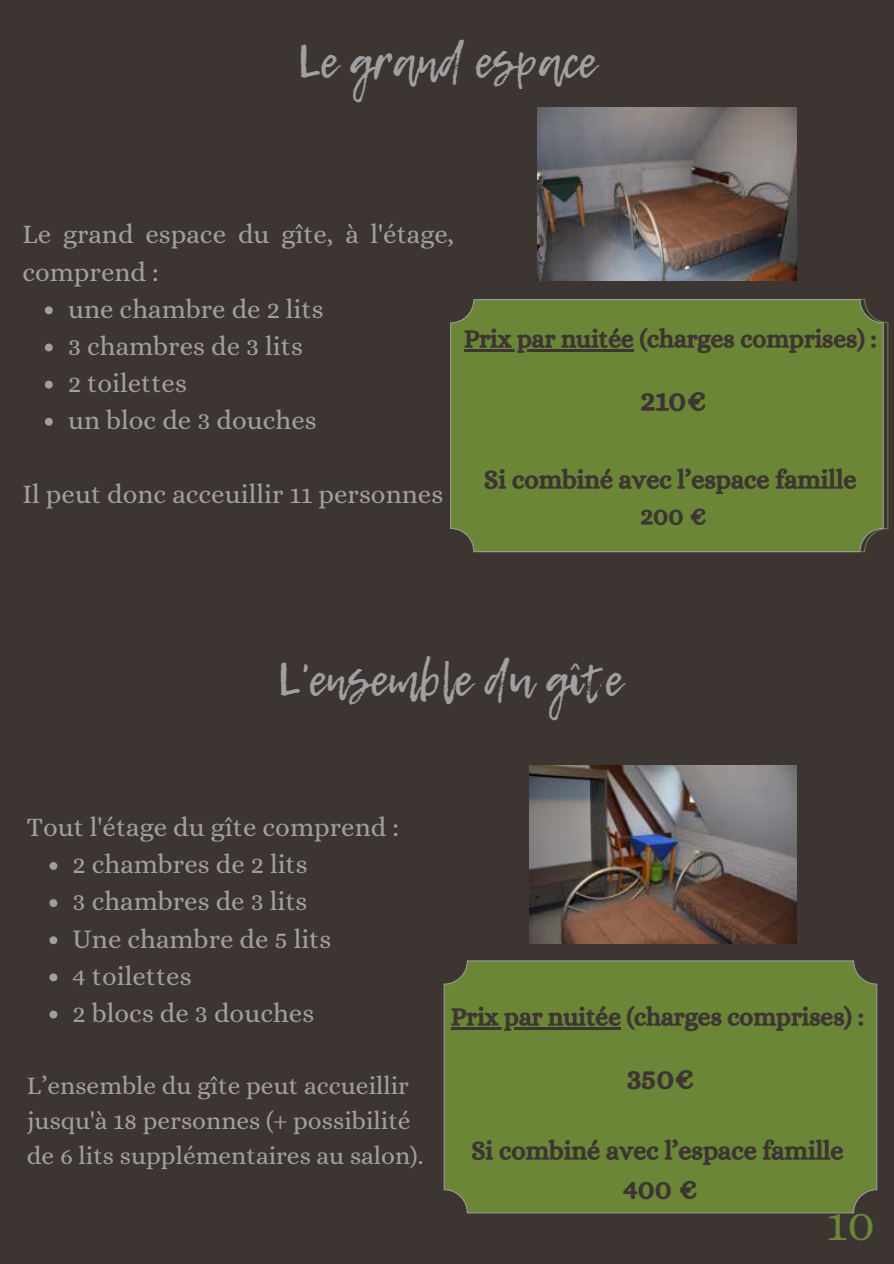
<style>
.page{position:relative;width:894px;height:1264px;background:#fff}
.page>*{position:absolute;margin:0;border:0;box-sizing:border-box;transform-origin:0 0}
.t1{font:48px "Alice";color:#6c8637}
.t2{font:45px "Lemon Tuesday";color:#a09fa1}
.t3{font:30.45px "CA Generated";color:#3d3532}
.t4{font:29.1px "CA Generated";color:#3d3532}
.t5{font:26.85px/37.2px "Alice";color:#a09fa1}
.t6{font:26.1px/36px "CA Generated";color:#3d3532;text-align:center}
.t7{font:25.35px/34.8px "Alice";color:#a09fa1}
.t8{font:25.35px "CA Generated";color:#3d3532}
</style>
<div class="page">
<div style="left:0;top:0;width:893px;height:1263px;background:#3d3532"></div>
<svg style="left:45px;top:306px;width:8px;height:8px"></svg>
<svg style="left:45px;top:343px;width:8px;height:8px"></svg>
<svg style="left:45px;top:380px;width:8px;height:8px"></svg>
<svg style="left:45px;top:418px;width:8px;height:7px"></svg>
<div style="left:450px;top:299px;width:433px;height:253px;background:#6c8637"></div>
<svg style="left:49px;top:862px;width:8px;height:7px"></svg>
<svg style="left:49px;top:899px;width:8px;height:8px"></svg>
<svg style="left:49px;top:936px;width:8px;height:8px"></svg>
<svg style="left:49px;top:973px;width:8px;height:8px"></svg>
<svg style="left:49px;top:1010px;width:8px;height:8px"></svg>
<img style="left:537px;top:108px;width:259px;height:173px">
<div style="left:443px;top:960px;width:433px;height:253px;background:#6c8637"></div>
<img style="left:529px;top:766px;width:267px;height:177px">
<hr style="left:464px;top:349px;width:170px;height:2px;background:#3d3532">
<hr style="left:451px;top:1027px;width:170px;height:2px;background:#3d3532">
<h2 class="t2" style="left:298px;top:36px;width:299px">Le grand espace</h2>
<p class="t5" style="left:22px;top:217px;width:433px">Le grand espace du gîte, à l'étage,</p>
<p class="t5" style="left:22px;top:254px;width:138px">comprend :</p>
<p class="t5" style="left:68px;top:292px;width:257px">une chambre de 2 lits</p>
<p class="t5" style="left:68px;top:329px;width:236px">3 chambres de 3 lits</p>
<p class="t5" style="left:68px;top:366px;width:120px">2 toilettes</p>
<p class="t5" style="left:68px;top:403px;width:250px">un bloc de 3 douches</p>
<p class="t8" style="left:464px;top:324px;width:414px">Prix par nuitée (charges comprises) :</p>
<p class="t3" style="left:640px;top:383px;width:67px">210€</p>
<p class="t5" style="left:22px;top:477px;width:422px">Il peut donc acceuillir 11 personnes</p>
<p class="t6" style="left:484px;top:463px;width:374px">Si combiné avec l’espace famille<br>200 €</p>
<h2 class="t2" style="left:278px;top:654px;width:346px">L'ensemble du gîte</h2>
<p class="t5" style="left:73px;top:810px;width:328px;text-indent:-46px">Tout l'étage du gîte comprend :<br>2 chambres de 2 lits<br>3 chambres de 3 lits<br>Une chambre de 5 lits<br>4 toilettes<br>2 blocs de 3 douches</p>
<p class="t7" style="left:27px;top:1069px;width:398px">L’ensemble du gîte peut accueillir jusqu'à 18 personnes (+ possibilité de 6 lits supplémentaires au salon).</p>
<p class="t8" style="left:451px;top:1003px;width:414px">Prix par nuitée (charges comprises) :</p>
<p class="t3" style="left:626px;top:1061px;width:69px">350€</p>
<p class="t6" style="left:471px;top:1134px;width:374px">Si combiné avec l’espace famille</p>
<p class="t4" style="left:623px;top:1172px;width:75px">400 €</p>
<h1 class="t1" style="left:826px;top:1198px;width:50px">10</h1>
</div>
